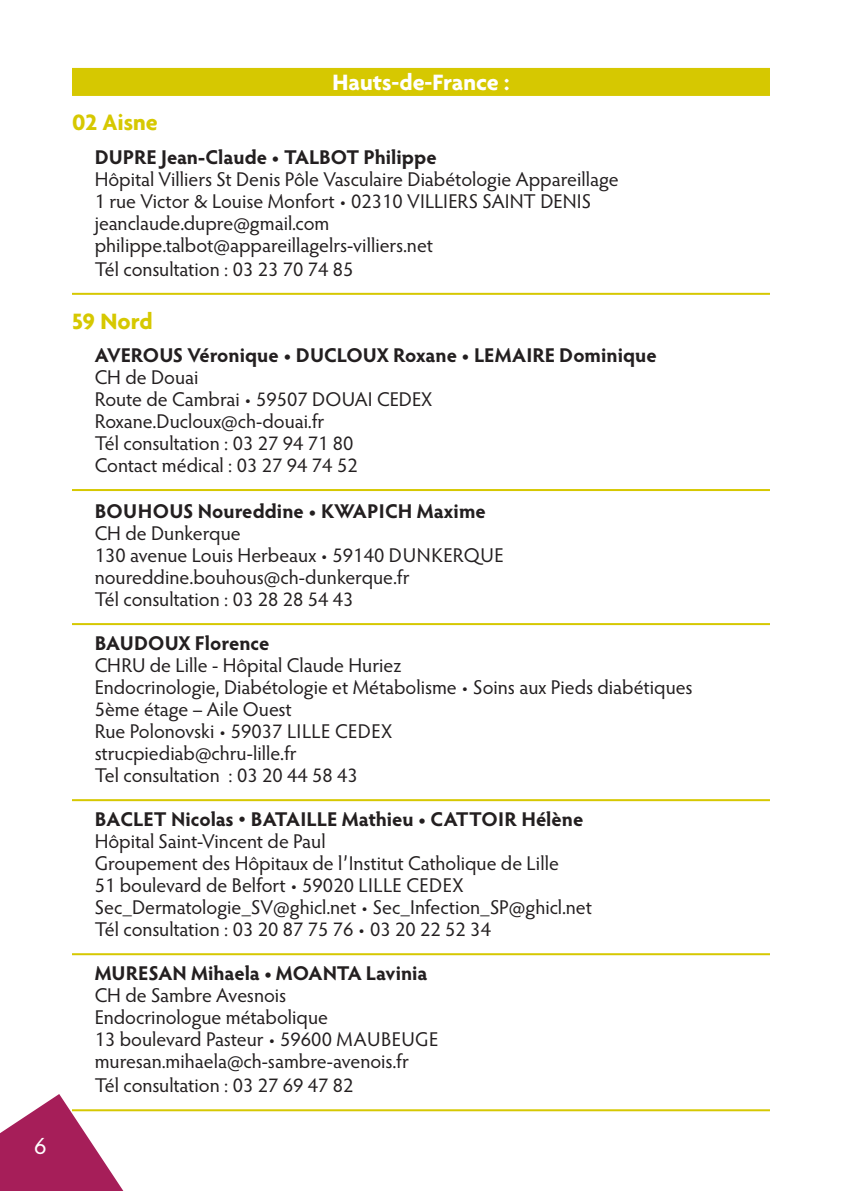
<style>
.page{position:relative;width:842px;height:1191px;background:#fff}
.page>*{position:absolute;margin:0;border:0;box-sizing:border-box;transform-origin:0 0}
.t1{font:700 24px "Agenda";color:#fff}
.t2{font:700 24px "Agenda";color:#d6c801}
.t3{font:24px "Hypatia Sans Pro";color:#fff}
.t4{font:20px/22px "Hypatia Sans Pro";color:#231f20}
.t5{font:700 20px "Hypatia Sans Pro";color:#231f20}
</style>
<div class="page">
<svg style="left:0;top:1094px;width:136px;height:97px"></svg>
<div style="left:72px;top:68px;width:698px;height:28px;background:#d6c801"></div>
<hr style="left:72px;top:293px;width:698px;height:2px;background:#d6c801">
<hr style="left:72px;top:489px;width:698px;height:2px;background:#d6c801">
<hr style="left:72px;top:623px;width:698px;height:2px;background:#d6c801">
<hr style="left:72px;top:799px;width:698px;height:2px;background:#d6c801">
<hr style="left:72px;top:953px;width:698px;height:2px;background:#d6c801">
<hr style="left:72px;top:1109px;width:698px;height:2px;background:#d6c801">
<p class="t3" style="left:34px;top:1129px;width:14px">6</p>
<p class="t1" style="left:333px;top:68px;width:178px">Hauts-de-France :</p>
<p class="t2" style="left:72px;top:108px;width:87px">02 Aisne</p>
<p class="t5" style="left:95px;top:143px;width:344px">DUPRE Jean-Claude • TALBOT Philippe</p>
<p class="t4" style="left:95px;top:167px;width:526px">Hôpital Villiers St Denis Pôle Vasculaire Diabétologie Appareillage 1 rue Victor &amp; Louise Monfort • 02310 VILLIERS SAINT DENIS jeanclaude.dupre@gmail.com philippe.talbot@appareillagelrs-villiers.net</p>
<p class="t4" style="left:95px;top:257px;width:260px">Tél consultation : 03 23 70 74 85</p>
<p class="t2" style="left:72px;top:306px;width:82px">59 Nord</p>
<p class="t5" style="left:95px;top:341px;width:564px">AVEROUS Véronique • DUCLOUX Roxane • LEMAIRE Dominique</p>
<p class="t4" style="left:95px;top:365px;width:339px">CH de Douai<br>Route de Cambrai • 59507 DOUAI CEDEX<br>Roxane.Ducloux@ch-douai.fr<br>Tél consultation : 03 27 94 71 80<br>Contact médical : 03 27 94 74 52</p>
<p class="t5" style="left:95px;top:497px;width:393px">BOUHOUS Noureddine • KWAPICH Maxime</p>
<p class="t4" style="left:95px;top:521px;width:411px">CH de Dunkerque<br>130 avenue Louis Herbeaux • 59140 DUNKERQUE noureddine.bouhous@ch-dunkerque.fr<br>Tél consultation : 03 28 28 54 43</p>
<p class="t5" style="left:95px;top:629px;width:176px">BAUDOUX Florence</p>
<p class="t4" style="left:95px;top:653px;width:599px">CHRU de Lille - Hôpital Claude Huriez<br>Endocrinologie, Diabétologie et Métabolisme • Soins aux Pieds diabétiques 5ème étage – Aile Ouest<br>Rue Polonovski • 59037 LILLE CEDEX<br>strucpiediab@chru-lille.fr<br>Tel consultation : 03 20 44 58 43</p>
<p class="t5" style="left:95px;top:805px;width:490px">BACLET Nicolas • BATAILLE Mathieu • CATTOIR Hélène</p>
<p class="t4" style="left:95px;top:829px;width:499px">Hôpital Saint-Vincent de Paul<br>Groupement des Hôpitaux de l’Institut Catholique de Lille<br>51 boulevard de Belfort • 59020 LILLE CEDEX Sec_Dermatologie_SV@ghicl.net • Sec_Infection_SP@ghicl.net Tél consultation : 03 20 87 75 76 • 03 20 22 52 34</p>
<p class="t5" style="left:95px;top:959px;width:334px">MURESAN Mihaela • MOANTA Lavinia</p>
<p class="t4" style="left:95px;top:983px;width:345px">CH de Sambre Avesnois<br>Endocrinologue métabolique<br>13 boulevard Pasteur • 59600 MAUBEUGE muresan.mihaela@ch-sambre-avenois.fr</p>
<p class="t4" style="left:95px;top:1073px;width:260px">Tél consultation : 03 27 69 47 82</p>
</div>
